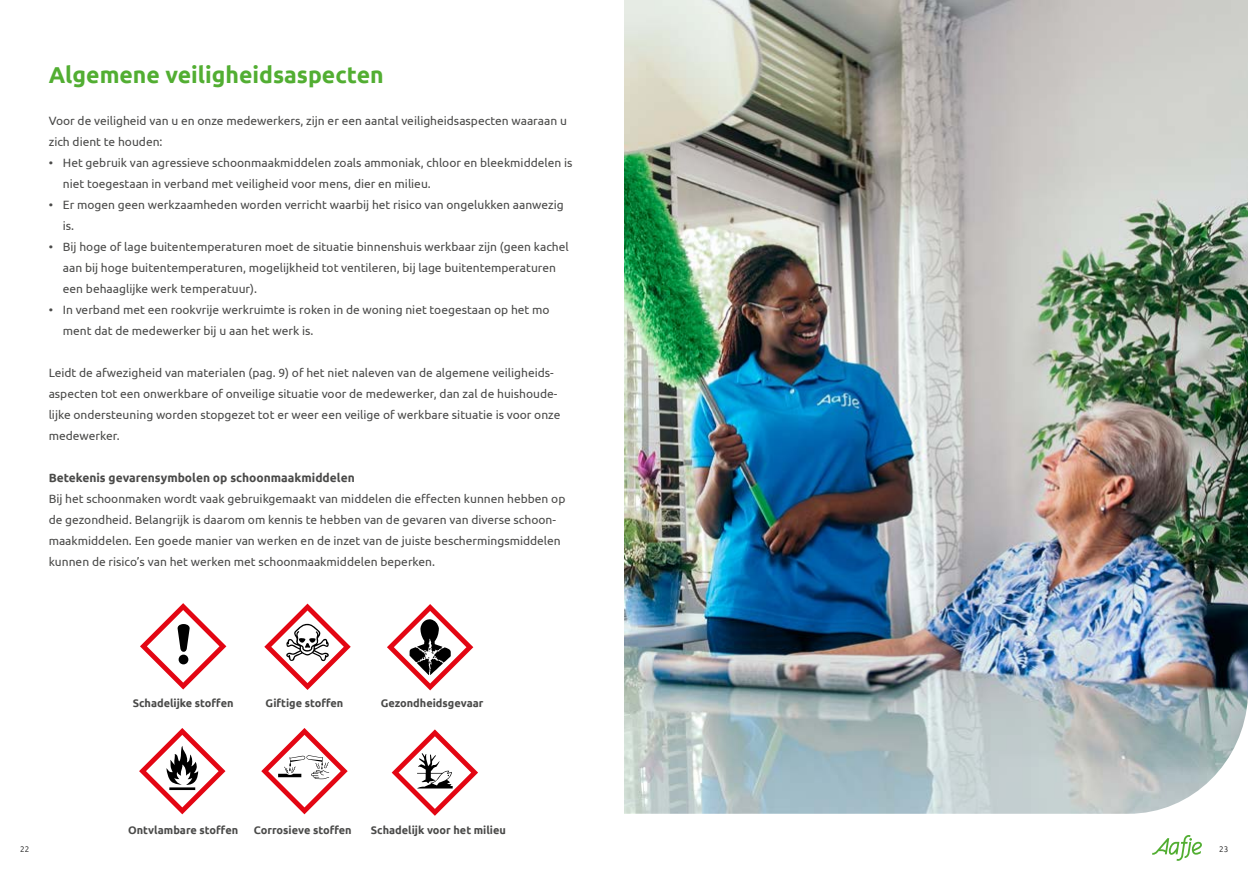
<style>
.page{position:relative;width:1248px;height:879px;background:#fff}
.page>*{position:absolute;margin:0;border:0;box-sizing:border-box;transform-origin:0 0}
.t1{font:700 23px "Ubuntu";color:#52ae32}
.t2{font:12px/21px "Ubuntu";color:#4a4a49}
.t3{font:700 12px "Ubuntu";color:#4a4a49}
.t4{font:700 11px "Ubuntu";color:#4a4a49}
.t5{font:300 8px "Ubuntu";color:#000}
</style>
<div class="page">
<svg style="left:1152px;top:835px;width:49px;height:26px"></svg>
<svg style="left:140px;top:603px;width:86px;height:86px"></svg>
<svg style="left:139px;top:728px;width:86px;height:86px"></svg>
<hr style="left:169px;top:787px;width:26px;height:3px;background:#000">
<svg style="left:387px;top:604px;width:86px;height:86px"></svg>
<svg style="left:261px;top:728px;width:86px;height:86px"></svg>
<svg style="left:264px;top:603px;width:87px;height:87px"></svg>
<svg style="left:391px;top:729px;width:87px;height:87px"></svg>
<img style="left:624px;top:0;width:623px;height:814px">
<h1 class="t1" style="left:49px;top:65px;width:336px">Algemene veiligheidsaspecten</h1>
<p class="t2" style="left:49px;top:111px;width:520px">Voor de veiligheid van u en onze medewerkers, zijn er een aantal veiligheidsaspecten waaraan u zich dient te houden:</p>
<p class="t2" style="left:63px;top:153px;width:511px;text-indent:-14px">• Het gebruik van agressieve schoonmaakmiddelen zoals ammoniak, chloor en bleekmiddelen is niet toegestaan in verband met veiligheid voor mens, dier en milieu.</p>
<p class="t2" style="left:63px;top:195px;width:502px;text-indent:-14px">• Er mogen geen werkzaamheden worden verricht waarbij het risico van ongelukken aanwezig is.</p>
<p class="t2" style="left:63px;top:237px;width:507px;text-indent:-14px">• Bij hoge of lage buitentemperaturen moet de situatie binnenshuis werkbaar zijn (geen kachel aan bij hoge buitentemperaturen, mogelijkheid tot ventileren, bij lage buitentemperaturen een behaaglijke werk temperatuur).</p>
<p class="t2" style="left:63px;top:300px;width:488px;text-indent:-14px">• In verband met een rookvrije werkruimte is roken in de woning niet toegestaan op het mo ment dat de medewerker bij u aan het werk is.</p>
<p class="t2" style="left:49px;top:363px;width:513px">Leidt de afwezigheid van materialen (pag. 9) of het niet naleven van de algemene veiligheids&shy;aspecten tot een onwerkbare of onveilige situatie voor de medewerker, dan zal de huishoude&shy;lijke ondersteuning worden stopgezet tot er weer een veilige of werkbare situatie is voor onze medewerker.</p>
<p class="t3" style="left:49px;top:472px;width:307px">Betekenis gevarensymbolen op schoonmaakmiddelen</p>
<p class="t2" style="left:49px;top:488px;width:518px">Bij het schoonmaken wordt vaak gebruikgemaakt van middelen die effecten kunnen hebben op de gezondheid. Belangrijk is daarom om kennis te hebben van de gevaren van diverse schoon&shy;maakmiddelen. Een goede manier van werken en de inzet van de juiste beschermingsmiddelen kunnen de risico’s van het werken met schoonmaakmiddelen beperken.</p>
<p class="t4" style="left:133px;top:696px;width:102px">Schadelijke stoffen</p>
<p class="t4" style="left:381px;top:698px;width:104px">Gezondheidsgevaar</p>
<p class="t4" style="left:266px;top:696px;width:79px">Giftige stoffen</p>
<p class="t4" style="left:128px;top:823px;width:112px">Ontvlambare stoffen</p>
<p class="t4" style="left:371px;top:825px;width:137px">Schadelijk voor het milieu</p>
<p class="t4" style="left:254px;top:823px;width:99px">Corrosieve stoffen</p>
<p class="t5" style="left:20px;top:846px;width:11px">22</p>
<p class="t5" style="left:1218px;top:846px;width:11px">23</p>
</div>
